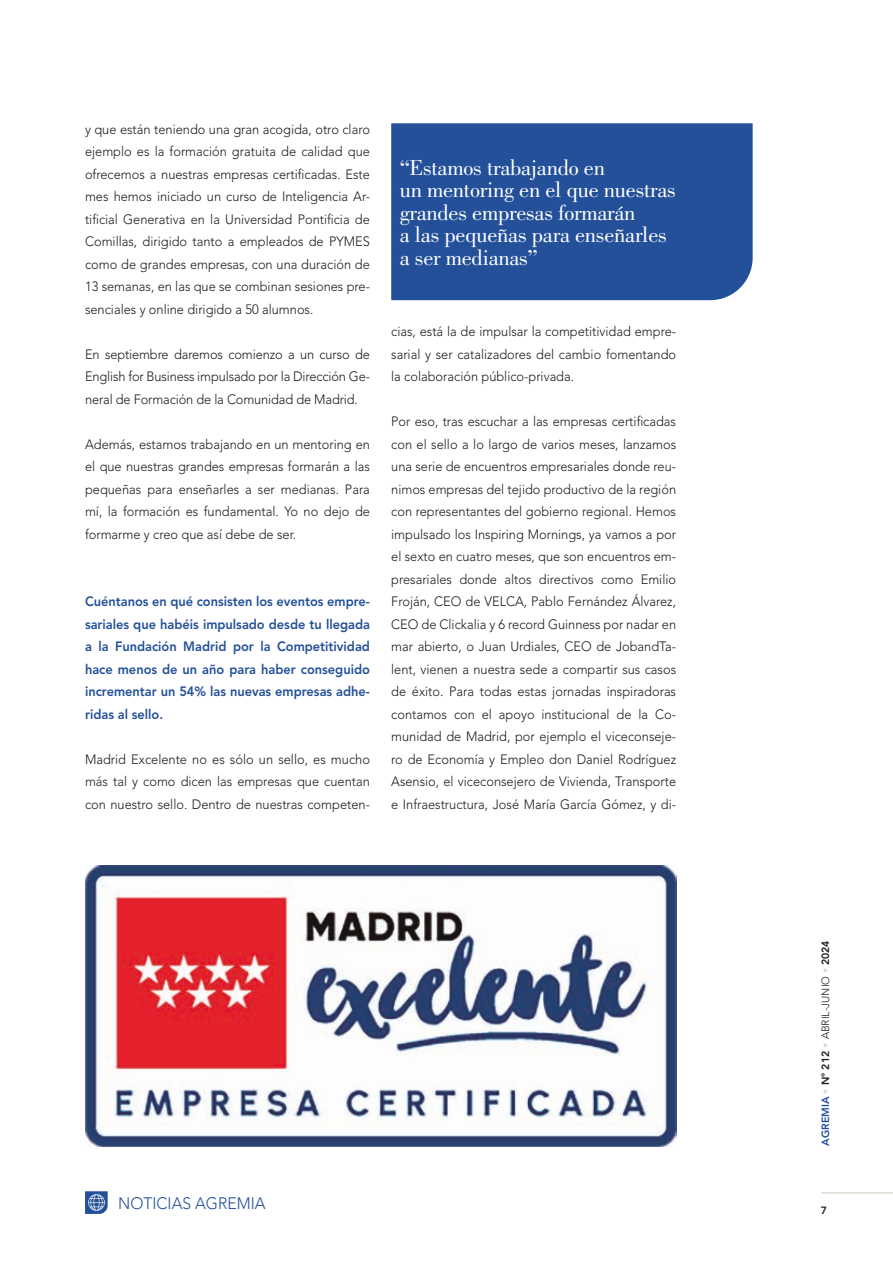
<style>
.page{position:relative;width:893px;height:1263px;background:#fff}
.page>*{position:absolute;margin:0;border:0;box-sizing:border-box;transform-origin:0 0}
.t1{font:22.5px/22.5px "Bodoni Std";letter-spacing:-.01em;color:#fff}
.t2{font:300 16.5px "Avenir LT Std";color:#235099;scale:.95 1}
.t3{font:300 13.5px/22.5px "Avenir LT Std";color:#1d1d1b;text-align:justify;scale:.95 1}
.t4{font:800 13.5px/22.5px "Avenir LT Std";color:#235099;text-align:justify;scale:.95 1}
.t5{font:300 10.5px "Avenir LT Std";color:#1d1d1b}
.t6{font:800 10.5px "Avenir LT Std";color:#1d1d1b}
.s1{font-weight:800;color:#235099}
.s2{color:#dfdad2}
.s3{font-weight:800}
</style>
<div class="page">
<svg style="left:85px;top:1191px;width:23px;height:23px"></svg>
<hr style="left:821px;top:1192px;width:72px;height:2px;background:#dfdad2">
<div style="left:391px;top:123px;width:362px;height:177px;background:#235099"></div>
<img style="left:85px;top:866px;width:591px;height:280px">
<p class="t3" style="left:85px;top:118px;width:301px">y que están teniendo una gran acogida, otro claro ejemplo es la formación gratuita de calidad que ofrecemos a nuestras empresas certificadas. Este mes hemos iniciado un curso de Inteligencia Ar&shy;tificial Generativa en la Universidad Pontificia de Comillas, dirigido tanto a empleados de PYMES como de grandes empresas, con una duración de 13 semanas, en las que se combinan sesiones pre&shy;senciales y online dirigido a 50 alumnos.</p>
<p class="t3" style="left:85px;top:343px;width:301px">En septiembre daremos comienzo a un curso de English for Business impulsado por la Dirección Ge&shy;neral de Formación de la Comunidad de Madrid.</p>
<p class="t3" style="left:85px;top:433px;width:301px">Además, estamos trabajando en un mentoring en el que nuestras grandes empresas formarán a las pequeñas para enseñarles a ser medianas. Para mí, la formación es fundamental. Yo no dejo de formarme y creo que así debe de ser.</p>
<p class="t4" style="left:85px;top:590px;width:301px">Cuéntanos en qué consisten los eventos empre&shy;sariales que habéis impulsado desde tu llegada a la Fundación Madrid por la Competitividad hace menos de un año para haber conseguido incrementar un 54% las nuevas empresas adhe&shy;ridas al sello.</p>
<p class="t3" style="left:85px;top:748px;width:301px">Madrid Excelente no es sólo un sello, es mucho más tal y como dicen las empresas que cuentan con nuestro sello. Dentro de nuestras competen-</p>
<h1 class="t1" style="left:400px;top:156px;width:278px">“Estamos trabajando en<br>un mentoring en el que nuestras grandes empresas formarán<br>a las pequeñas para enseñarles a ser medianas”</h1>
<p class="t3" style="left:391px;top:320px;width:301px">cias, está la de impulsar la competitividad empre&shy;sarial y ser catalizadores del cambio fomentando la colaboración público-privada.</p>
<p class="t3" style="left:391px;top:410px;width:301px">Por eso, tras escuchar a las empresas certificadas con el sello a lo largo de varios meses, lanzamos una serie de encuentros empresariales donde reu&shy;nimos empresas del tejido productivo de la región con representantes del gobierno regional. Hemos impulsado los Inspiring Mornings, ya vamos a por el sexto en cuatro meses, que son encuentros em&shy;presariales donde altos directivos como Emilio Froján, CEO de VELCA, Pablo Fernández Álvarez, CEO de Clickalia y 6 record Guinness por nadar en mar abierto, o Juan Urdiales, CEO de JobandTa&shy;lent, vienen a nuestra sede a compartir sus casos de éxito. Para todas estas jornadas inspiradoras contamos con el apoyo institucional de la Co&shy;munidad de Madrid, por ejemplo el viceconseje&shy;ro de Economía y Empleo don Daniel Rodríguez Asensio, el viceconsejero de Vivienda, Transporte e Infraestructura, José María García Gómez, y di-</p>
<p class="t2" style="left:118px;top:1193px;width:157px">NOTICIAS AGREMIA</p>
<p class="t5" style="left:819px;top:1146px;width:207px;rotate:-90deg"><span class="s1">AGREMIA</span> <span class="s2">•</span> <span class="s3">Nº 212</span> <span class="s2">•</span> ABRIL-JUNIO <span class="s2">•</span> <span class="s3">2024</span></p>
<p class="t6" style="left:821px;top:1204px;width:8px">7</p>
</div>
